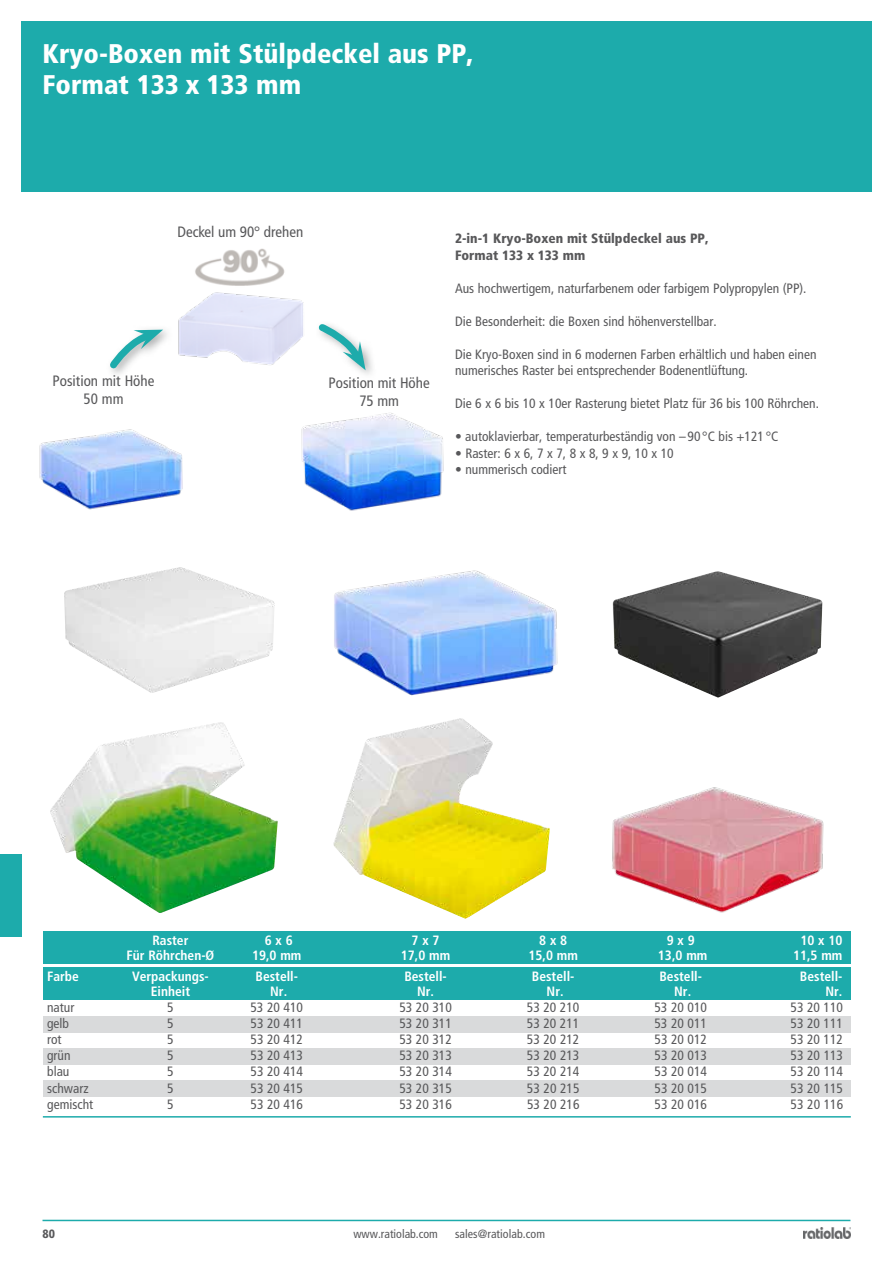
<style>
.page{position:relative;width:893px;height:1263px;background:#fff}
.page>*{position:absolute;margin:0;border:0;box-sizing:border-box;transform-origin:0 0}
.t1{font:900 condensed 27px/31.5px "Frutiger";color:#fff}
.t2{font:condensed 15px/18px "Frutiger";color:#58585a;text-align:center}
.t3{font:condensed 13.5px/16.5px "Frutiger";color:#58585a}
.t4{font:700 condensed 13.5px "Frutiger";color:#fff}
.t5{font:900 condensed 13.5px/16.5px "Frutiger";color:#58585a}
.t6{font:condensed 12px "Frutiger";letter-spacing:.005em;color:#58585a}
.t7{font:900 condensed 12px "Frutiger";color:#58585a}
</style>
<div class="page">
<div style="left:21px;top:21px;width:851px;height:170px;background:#1dabab"></div>
<hr style="left:43px;top:1220px;width:807px;height:1px;background:#1dabab">
<div style="left:0;top:855px;width:21px;height:82px;background:#1dabab"></div>
<svg style="left:803px;top:1227px;width:48px;height:12px"></svg>
<img style="left:804px;top:1228px;width:46px;height:10px">
<div style="left:43px;top:1016px;width:808px;height:16px;background:#d9dadb"></div>
<div style="left:43px;top:1048px;width:808px;height:16px;background:#d9dadb"></div>
<div style="left:43px;top:1081px;width:808px;height:16px;background:#d9dadb"></div>
<div style="left:43px;top:968px;width:808px;height:32px;background:#1dabab"></div>
<div style="left:43px;top:931px;width:808px;height:32px;background:#1dabab"></div>
<hr style="left:43px;top:1116px;width:808px;height:1px;background:#1dabab">
<img style="left:195px;top:248px;width:90px;height:32px">
<img style="left:178px;top:280px;width:126px;height:85px">
<img style="left:39px;top:429px;width:144px;height:81px">
<svg style="left:110px;top:329px;width:53px;height:43px"></svg>
<img style="left:301px;top:413px;width:143px;height:98px">
<div style="left:314px;top:320px;width:63px;height:61px;background:#9c9e9f;opacity:.8"></div>
<svg style="left:315px;top:321px;width:51px;height:49px"></svg>
<img style="left:612px;top:571px;width:210px;height:127px">
<img style="left:333px;top:718px;width:217px;height:201px">
<img style="left:64px;top:567px;width:211px;height:126px">
<img style="left:50px;top:722px;width:228px;height:191px">
<img style="left:334px;top:570px;width:224px;height:126px">
<img style="left:612px;top:787px;width:212px;height:126px">
<h1 class="t1" style="left:43px;top:38px;width:433px">Kryo-Boxen mit Stülpdeckel aus PP,<br>Format 133 x 133 mm</h1>
<p class="t2" style="left:177px;top:223px;width:127px">Deckel um 90° drehen</p>
<p class="t2" style="left:53px;top:371px;width:103px">Position mit Höhe<br>50 mm</p>
<p class="t2" style="left:329px;top:374px;width:103px">Position mit Höhe<br>75 mm</p>
<p class="t5" style="left:455px;top:230px;width:255px">2-in-1 Kryo-Boxen mit Stülpdeckel aus PP,<br>Format 133 x 133 mm</p>
<p class="t3" style="left:455px;top:280px;width:353px">Aus hochwertigem, naturfarbenem oder farbigem Polypropylen (PP).</p>
<p class="t3" style="left:455px;top:313px;width:263px">Die Besonderheit: die Boxen sind höhenverstellbar.</p>
<p class="t3" style="left:455px;top:346px;width:363px">Die Kryo-Boxen sind in 6 modernen Farben erhältlich und haben einen numerisches Raster bei entsprechender Bodenentlüftung.</p>
<p class="t3" style="left:455px;top:395px;width:365px">Die 6 x 6 bis 10 x 10er Rasterung bietet Platz für 36 bis 100 Röhrchen.</p>
<p class="t3" style="left:455px;top:428px;width:325px">• autoklavierbar, temperaturbeständig von –90 °C bis +121 °C</p>
<p class="t3" style="left:455px;top:445px;width:220px">• Raster: 6 x 6, 7 x 7, 8 x 8, 9 x 9, 10 x 10</p>
<p class="t3" style="left:455px;top:461px;width:113px">• nummerisch codiert</p>
<p class="t4" style="left:152px;top:932px;width:38px">Raster</p>
<p class="t4" style="left:265px;top:932px;width:30px">6 x 6</p>
<p class="t4" style="left:412px;top:932px;width:30px">7 x 7</p>
<p class="t4" style="left:539px;top:932px;width:30px">8 x 8</p>
<p class="t4" style="left:667px;top:932px;width:30px">9 x 9</p>
<p class="t4" style="left:800px;top:932px;width:44px">10 x 10</p>
<p class="t4" style="left:126px;top:947px;width:89px">Für Röhrchen-Ø</p>
<p class="t4" style="left:252px;top:947px;width:51px">19,0 mm</p>
<p class="t4" style="left:401px;top:947px;width:51px">17,0 mm</p>
<p class="t4" style="left:528px;top:947px;width:51px">15,0 mm</p>
<p class="t4" style="left:658px;top:947px;width:51px">13,0 mm</p>
<p class="t4" style="left:793px;top:947px;width:51px">11,5 mm</p>
<p class="t4" style="left:47px;top:969px;width:33px">Farbe</p>
<p class="t4" style="left:132px;top:969px;width:78px">Verpackungs-</p>
<p class="t4" style="left:255px;top:969px;width:44px">Bestell-</p>
<p class="t4" style="left:404px;top:969px;width:44px">Bestell-</p>
<p class="t4" style="left:532px;top:969px;width:44px">Bestell-</p>
<p class="t4" style="left:659px;top:969px;width:44px">Bestell-</p>
<p class="t4" style="left:800px;top:969px;width:44px">Bestell-</p>
<p class="t4" style="left:151px;top:984px;width:41px">Einheit</p>
<p class="t4" style="left:270px;top:984px;width:19px">Nr.</p>
<p class="t4" style="left:417px;top:984px;width:19px">Nr.</p>
<p class="t4" style="left:547px;top:984px;width:19px">Nr.</p>
<p class="t4" style="left:674px;top:984px;width:19px">Nr.</p>
<p class="t4" style="left:825px;top:984px;width:19px">Nr.</p>
<p class="t3" style="left:47px;top:999px;width:29px">natur</p>
<p class="t3" style="left:167px;top:999px;width:8px">5</p>
<p class="t3" style="left:250px;top:999px;width:54px">53 20 410</p>
<p class="t3" style="left:399px;top:999px;width:54px">53 20 310</p>
<p class="t3" style="left:527px;top:999px;width:54px">53 20 210</p>
<p class="t3" style="left:654px;top:999px;width:54px">53 20 010</p>
<p class="t3" style="left:791px;top:999px;width:54px">53 20 110</p>
<p class="t3" style="left:47px;top:1015px;width:23px">gelb</p>
<p class="t3" style="left:167px;top:1015px;width:8px">5</p>
<p class="t3" style="left:251px;top:1015px;width:54px">53 20 411</p>
<p class="t3" style="left:399px;top:1015px;width:54px">53 20 311</p>
<p class="t3" style="left:527px;top:1015px;width:54px">53 20 211</p>
<p class="t3" style="left:654px;top:1015px;width:54px">53 20 011</p>
<p class="t3" style="left:791px;top:1015px;width:54px">53 20 111</p>
<p class="t3" style="left:47px;top:1031px;width:16px">rot</p>
<p class="t3" style="left:167px;top:1031px;width:8px">5</p>
<p class="t3" style="left:251px;top:1031px;width:54px">53 20 412</p>
<p class="t3" style="left:399px;top:1031px;width:54px">53 20 312</p>
<p class="t3" style="left:527px;top:1031px;width:54px">53 20 212</p>
<p class="t3" style="left:654px;top:1031px;width:54px">53 20 012</p>
<p class="t3" style="left:791px;top:1031px;width:54px">53 20 112</p>
<p class="t3" style="left:47px;top:1047px;width:25px">grün</p>
<p class="t3" style="left:167px;top:1047px;width:8px">5</p>
<p class="t3" style="left:251px;top:1047px;width:54px">53 20 413</p>
<p class="t3" style="left:399px;top:1047px;width:54px">53 20 313</p>
<p class="t3" style="left:527px;top:1047px;width:54px">53 20 213</p>
<p class="t3" style="left:654px;top:1047px;width:54px">53 20 013</p>
<p class="t3" style="left:791px;top:1047px;width:54px">53 20 113</p>
<p class="t3" style="left:47px;top:1064px;width:24px">blau</p>
<p class="t3" style="left:167px;top:1064px;width:8px">5</p>
<p class="t3" style="left:251px;top:1064px;width:54px">53 20 414</p>
<p class="t3" style="left:399px;top:1064px;width:54px">53 20 314</p>
<p class="t3" style="left:527px;top:1064px;width:54px">53 20 214</p>
<p class="t3" style="left:654px;top:1064px;width:54px">53 20 014</p>
<p class="t3" style="left:791px;top:1064px;width:54px">53 20 114</p>
<p class="t3" style="left:47px;top:1080px;width:43px">schwarz</p>
<p class="t3" style="left:167px;top:1080px;width:8px">5</p>
<p class="t3" style="left:251px;top:1080px;width:54px">53 20 415</p>
<p class="t3" style="left:399px;top:1080px;width:54px">53 20 315</p>
<p class="t3" style="left:527px;top:1080px;width:54px">53 20 215</p>
<p class="t3" style="left:655px;top:1080px;width:54px">53 20 015</p>
<p class="t3" style="left:791px;top:1080px;width:54px">53 20 115</p>
<p class="t3" style="left:47px;top:1096px;width:47px">gemischt</p>
<p class="t3" style="left:167px;top:1096px;width:8px">5</p>
<p class="t3" style="left:251px;top:1096px;width:54px">53 20 416</p>
<p class="t3" style="left:399px;top:1096px;width:54px">53 20 316</p>
<p class="t3" style="left:527px;top:1096px;width:54px">53 20 216</p>
<p class="t3" style="left:655px;top:1096px;width:54px">53 20 016</p>
<p class="t3" style="left:791px;top:1096px;width:54px">53 20 116</p>
<p class="t7" style="left:43px;top:1226px;width:14px">80</p>
<p class="t6" style="left:353px;top:1227px;width:86px">www.ratiolab.com</p>
<p class="t6" style="left:455px;top:1227px;width:92px">sales@ratiolab.com</p>
</div>
